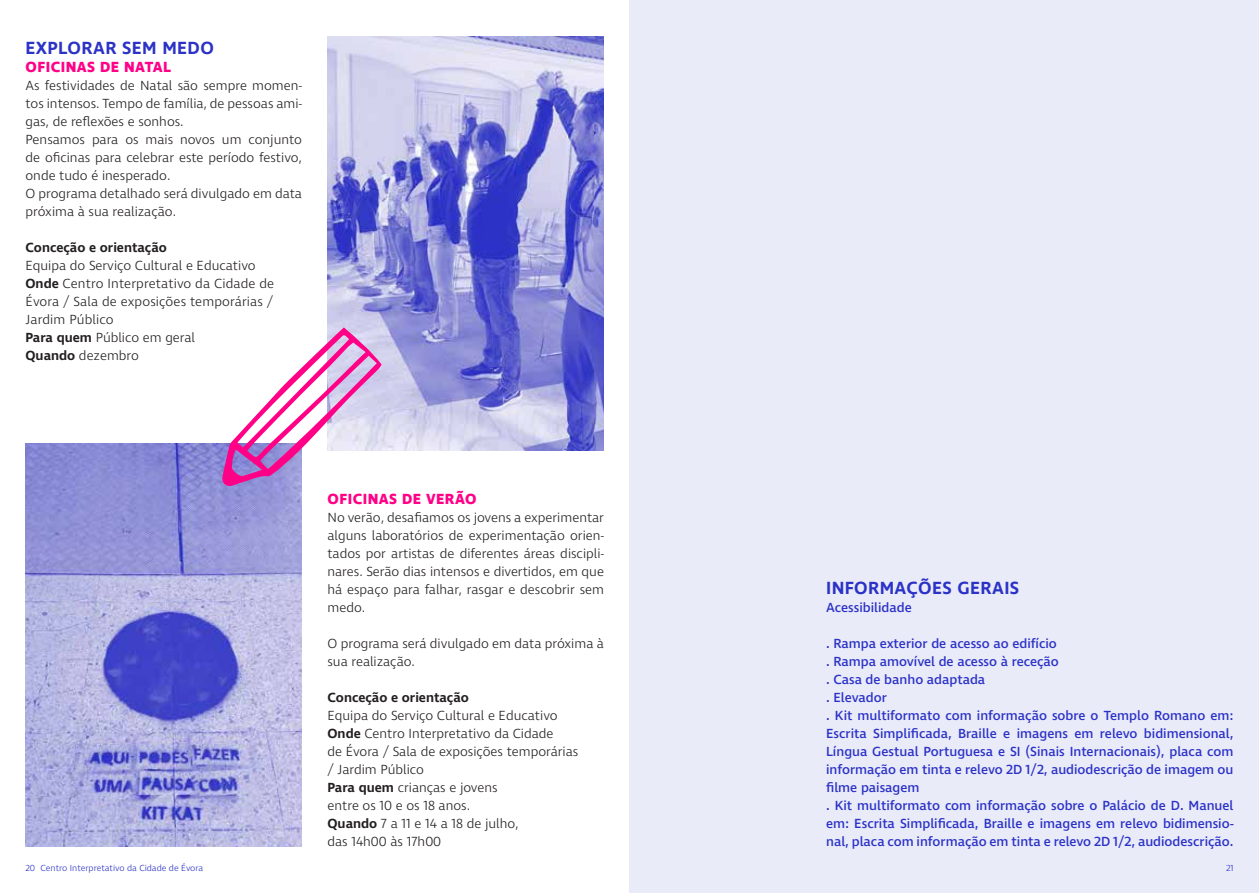
<style>
.page{position:relative;width:1259px;height:893px;background:#fff}
.page>*{position:absolute;margin:0;border:0;box-sizing:border-box;transform-origin:0 0}
.t1{font:600 18px "Ingra";letter-spacing:.02em;color:#2b32c6}
.t2{font:700 15px "Ingra";letter-spacing:.03em;color:#ff0087}
.t3{font:300 13.5px/18px "Ingra";color:#231f20}
.t4{font:500 13.5px/18px "Ingra";color:#2b32c6}
.t5{font:600 13.5px "Ingra";color:#231f20}
.t6{font:300 9px "Ingra";color:#2b32c6}
.s1{font-weight:600}
</style>
<div class="page">
<div style="left:629px;top:0;width:630px;height:893px;background:#eaebf9"></div>
<img style="left:26px;top:444px;width:276px;height:402px">
<img style="left:327px;top:36px;width:277px;height:415px">
<svg style="left:222px;top:327px;width:160px;height:161px"></svg>
<h1 class="t1" style="left:26px;top:37px;width:190px">EXPLORAR SEM MEDO</h1>
<p class="t2" style="left:26px;top:57px;width:147px">OFICINAS DE NATAL</p>
<p class="t3" style="left:26px;top:77px;width:278px">As festividades de Natal são sempre momen&shy;tos intensos. Tempo de família, de pessoas ami&shy;gas, de reflexões e sonhos.<br>Pensamos para os mais novos um conjunto de oficinas para celebrar este período festivo, onde tudo é inesperado.<br>O programa detalhado será divulgado em data próxima à sua realização.</p>
<p class="t5" style="left:26px;top:239px;width:143px">Conceção e orientação</p>
<p class="t3" style="left:26px;top:257px;width:250px">Equipa do Serviço Cultural e Educativo<br><span class="s1">Onde</span> Centro Interpretativo da Cidade de<br>Évora / Sala de exposições temporárias /<br>Jardim Público<br><span class="s1">Para quem</span> Público em geral<br><span class="s1">Quando</span> dezembro</p>
<p class="t6" style="left:40px;top:862px;width:164px">Centro Interpretativo da Cidade de Évora</p>
<p class="t6" style="left:25px;top:862px;width:11px">20</p>
<p class="t2" style="left:327px;top:489px;width:151px">OFICINAS DE VERÃO</p>
<p class="t3" style="left:327px;top:509px;width:278px;text-align:justify">No verão, desafiamos os jovens a experimentar alguns laboratórios de experimentação orien&shy;tados por artistas de diferentes áreas discipli&shy;nares. Serão dias intensos e divertidos, em que há espaço para falhar, rasgar e descobrir sem medo.</p>
<p class="t3" style="left:327px;top:635px;width:278px">O programa será divulgado em data próxima à sua realização.</p>
<p class="t5" style="left:327px;top:689px;width:143px">Conceção e orientação</p>
<p class="t3" style="left:327px;top:707px;width:252px">Equipa do Serviço Cultural e Educativo<br><span class="s1">Onde</span> Centro Interpretativo da Cidade<br>de Évora / Sala de exposições temporárias / Jardim Público<br><span class="s1">Para quem</span> crianças e jovens<br>entre os 10 e os 18 anos.<br><span class="s1">Quando</span> 7 a 11 e 14 a 18 de julho,<br>das 14h00 às 17h00</p>
<h1 class="t1" style="left:826px;top:577px;width:194px">INFORMAÇÕES GERAIS</h1>
<p class="t4" style="left:826px;top:599px;width:87px">Acessibilidade</p>
<p class="t4" style="left:826px;top:635px;width:409px">. Rampa exterior de acesso ao edifício<br>. Rampa amovível de acesso à receção<br>. Casa de banho adaptada<br>. Elevador<br>. Kit multiformato com informação sobre o Templo Romano em:<br>Escrita Simplificada, Braille e imagens em relevo bidimensional, Língua Gestual Portuguesa e SI (Sinais Internacionais), placa com informação em tinta e relevo 2D 1/2, audiodescrição de imagem ou filme paisagem<br>. Kit multiformato com informação sobre o Palácio de D. Manuel em: Escrita Simplificada, Braille e imagens em relevo bidimensio&shy;nal, placa com informação em tinta e relevo 2D 1/2, audiodescrição.</p>
</div>
